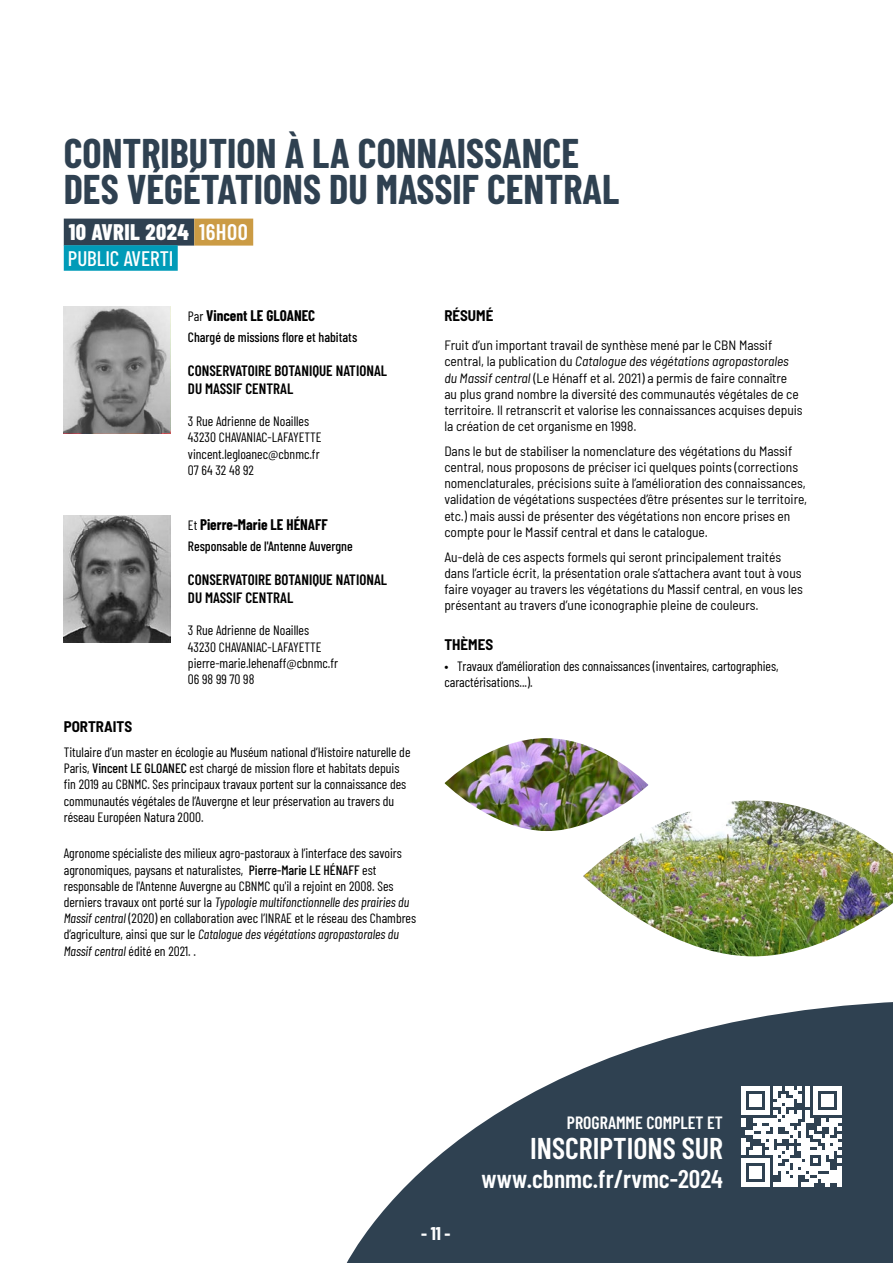
<style>
.page{position:relative;width:893px;height:1263px;background:#fff}
.page>*{position:absolute;margin:0;border:0;box-sizing:border-box;transform-origin:0 0}
.t1{font:700 40.5px/36px "Barlow Condensed";color:#2f4151}
.t2{font:600 30px "Barlow Condensed";color:#fff}
.t3{font:600 25.5px "Barlow Condensed";color:#fff}
.t4{font:800 22.5px "Barlow Condensed";letter-spacing:.02em;color:#fff}
.t5{font:500 21px "Barlow Condensed";color:#fff}
.t6{font:700 18px "Barlow Condensed";color:#fff}
.t7{font:600 17.7px "Barlow Condensed";color:#fff}
.t8{font:600 15px/18px "Barlow Condensed";color:#000}
.t9{font:700 15px "Barlow Condensed";color:#000}
.t10{font:700 semi-condensed 15px "Barlow";color:#000}
.t11{font:13.5px/16.2px "Barlow Condensed";color:#000}
.t12{font:semi-condensed 13.5px/16.2px "Barlow";color:#000}
.t13{font:500 13.5px "Barlow Condensed";color:#000}
.s1{font-weight:600}
.s2{font-weight:400;font-size:13.5px}
.s3{font-weight:500}
.s4{font-style:italic}
</style>
<div class="page">
<img style="left:64px;top:306px;width:106px;height:127px">
<img style="left:64px;top:515px;width:106px;height:127px">
<div style="left:64px;top:219px;width:130px;height:27px;background:#2f4151"></div>
<div style="left:194px;top:219px;width:59px;height:27px;background:#cb9b44"></div>
<div style="left:64px;top:245px;width:114px;height:26px;background:#009bb8"></div>
<img style="left:583px;top:800px;width:310px;height:157px">
<img style="left:444px;top:738px;width:215px;height:102px">
<svg style="left:346px;top:1002px;width:547px;height:261px;fill:#2f4151"></svg>
<svg style="left:741px;top:1086px;width:101px;height:101px"></svg>
<h1 class="t1" style="left:64px;top:133px;width:557px">CONTRIBUTION À LA CONNAISSANCE<br>DES VÉGÉTATIONS DU MASSIF CENTRAL</h1>
<h3 class="t4" style="left:69px;top:216px;width:181px">10 AVRIL 2024 <span class="s1">16H00</span></h3>
<h3 class="t5" style="left:68px;top:243px;width:107px">PUBLIC AVERTI</h3>
<p class="t9" style="left:188px;top:305px;width:129px"><span class="s2">Par</span> Vincent LE GLOANEC</p>
<p class="t13" style="left:188px;top:327px;width:171px">Chargé de missions flore et habitats</p>
<p class="t8" style="left:188px;top:360px;width:201px">CONSERVATOIRE BOTANIQUE NATIONAL<br>DU MASSIF CENTRAL</p>
<p class="t11" style="left:188px;top:412px;width:135px">3 Rue Adrienne de Noailles<br>43230 CHAVANIAC-LAFAYETTE vincent.legloanec@cbnmc.fr<br>07 64 32 48 92</p>
<p class="t9" style="left:188px;top:514px;width:141px"><span class="s2">Et</span> Pierre-Marie LE HÉNAFF</p>
<p class="t13" style="left:188px;top:536px;width:166px">Responsable de l'Antenne Auvergne</p>
<p class="t8" style="left:188px;top:570px;width:201px">CONSERVATOIRE BOTANIQUE NATIONAL<br>DU MASSIF CENTRAL</p>
<p class="t11" style="left:188px;top:621px;width:152px">3 Rue Adrienne de Noailles<br>43230 CHAVANIAC-LAFAYETTE pierre-marie.lehenaff@cbnmc.fr<br>06 98 99 70 98</p>
<p class="t10" style="left:64px;top:716px;width:70px">PORTRAITS</p>
<p class="t11" style="left:64px;top:743px;width:348px">Titulaire d’un master en écologie au Muséum national d’Histoire naturelle de Paris, <span class="s3">Vincent LE GLOANEC</span> est chargé de mission flore et habitats depuis fin 2019 au CBNMC. Ses principaux travaux portent sur la connaissance des communautés végétales de l’Auvergne et leur préservation au travers du réseau Européen Natura 2000.</p>
<p class="t11" style="left:64px;top:844px;width:354px">Agronome spécialiste des milieux agro-pastoraux à l’interface des savoirs agronomiques, paysans et naturalistes, <span class="s3">Pierre-Marie LE HÉNAFF</span> est responsable de l'Antenne Auvergne au CBNMC qu'il a rejoint en 2008. Ses derniers travaux ont porté sur la <span class="s4">Typologie multifonctionnelle des prairies du Massif central</span> (2020) en collaboration avec l’INRAE et le réseau des Chambres d’agriculture, ainsi que sur le <span class="s4">Catalogue des végétations agropastorales du Massif central</span> édité en 2021. .</p>
<p class="t10" style="left:444px;top:305px;width:51px">RÉSUMÉ</p>
<p class="t12" style="left:444px;top:336px;width:360px">Fruit d’un important travail de synthèse mené par le CBN Massif central, la publication du <span class="s4">Catalogue des végétations agropastorales du Massif central</span> (Le Hénaff et al. 2021) a permis de faire connaître au plus grand nombre la diversité des communautés végétales de ce territoire. Il retranscrit et valorise les connaissances acquises depuis la création de cet organisme en 1998.</p>
<p class="t12" style="left:444px;top:442px;width:364px">Dans le but de stabiliser la nomenclature des végétations du Massif central, nous proposons de préciser ici quelques points (corrections nomenclaturales, précisions suite à l’amélioration des connaissances, validation de végétations suspectées d’être présentes sur le territoire, etc.) mais aussi de présenter des végétations non encore prises en compte pour le Massif central et dans le catalogue.</p>
<p class="t12" style="left:444px;top:548px;width:360px">Au-delà de ces aspects formels qui seront principalement traités dans l’article écrit, la présentation orale s’attachera avant tout à vous faire voyager au travers les végétations du Massif central, en vous les présentant au travers d’une iconographie pleine de couleurs.</p>
<p class="t10" style="left:444px;top:634px;width:50px">THÈMES</p>
<p class="t11" style="left:444px;top:657px;width:336px">• Travaux d’amélioration des connaissances (inventaires, cartographies, caractérisations...).</p>
<h3 class="t7" style="left:567px;top:1110px;width:157px">PROGRAMME COMPLET ET</h3>
<h2 class="t2" style="left:530px;top:1126px;width:194px">INSCRIPTIONS SUR</h2>
<h3 class="t3" style="left:482px;top:1161px;width:243px">www.cbnmc.fr/rvmc-2024</h3>
<h3 class="t6" style="left:421px;top:1221px;width:31px">- 11 -</h3>
</div>
